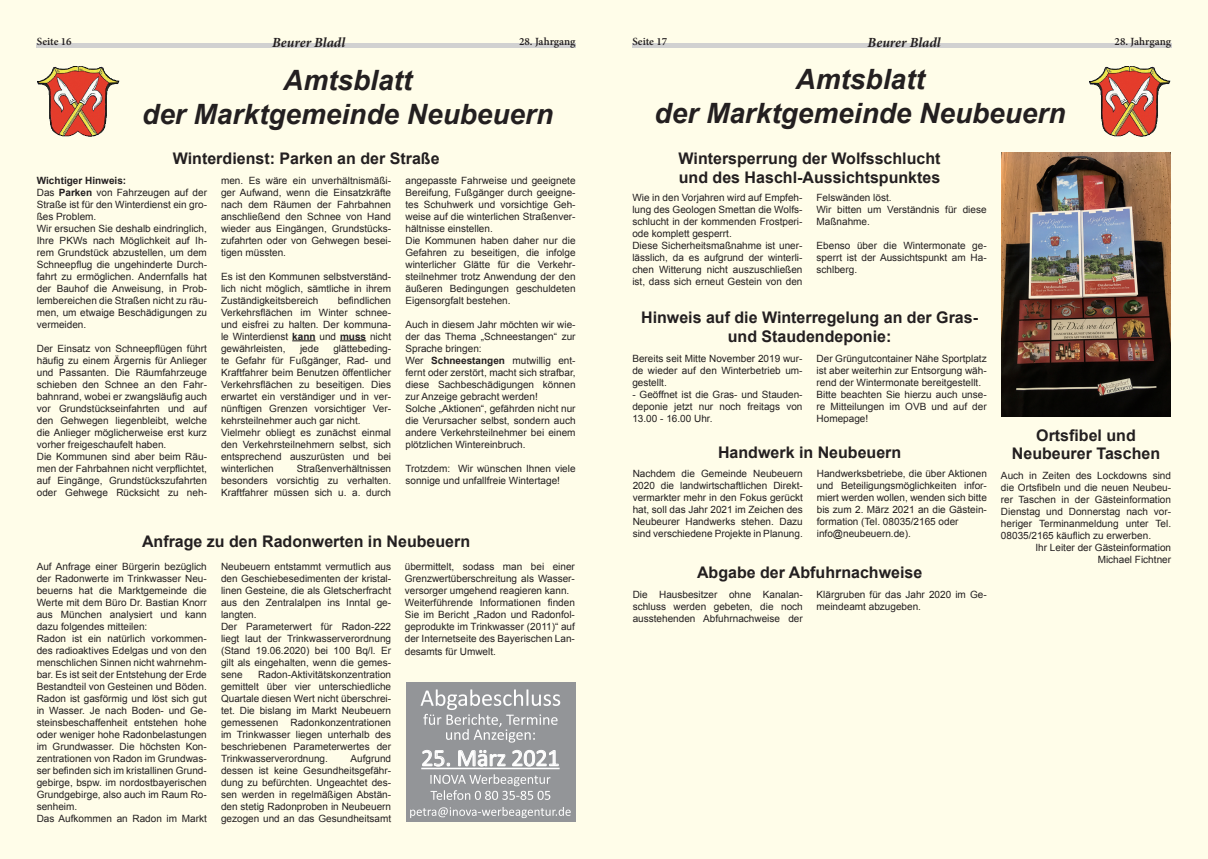
<style>
.page{position:relative;width:1208px;height:859px;background:#fff}
.page>*{position:absolute;margin:0;border:0;box-sizing:border-box;transform-origin:0 0}
.t1{font:italic 700 28px/33.6px "Arial";color:#231f20;text-align:center}
.t2{font:24px "Calibri";letter-spacing:-.005em;color:#fff}
.t3{font:700 16px/18px "Arial";color:#231f20;text-align:center}
.t4{font:italic 700 14px "Minion Pro";color:#231f20}
.t5{font:600 11px "Minion Pro";letter-spacing:-.005em;color:#231f20}
.t6{font:10px/12px "Arial";color:#231f20}
.s1{font-weight:700}
</style>
<div class="page">
<div style="left:0;top:0;width:604px;height:859px;background:#fffde9"></div>
<div style="left:604px;top:0;width:604px;height:859px;background:#fffde9"></div>
<img style="left:37px;top:66px;width:82px;height:70px">
<svg style="left:292px;top:340px;width:23px;height:1px"></svg>
<svg style="left:340px;top:340px;width:26px;height:1px"></svg>
<img style="left:1001px;top:152px;width:169px;height:265px">
<img style="left:1089px;top:66px;width:81px;height:70px">
<div style="left:405px;top:682px;width:170px;height:140px;background:#939598"></div>
<hr style="left:421px;top:768px;width:138px;height:1px;background:#fff">
<svg style="left:420px;top:689px;width:140px;height:54px"></svg>
<svg style="left:422px;top:750px;width:28px;height:16px"></svg>
<svg style="left:458px;top:750px;width:47px;height:16px"></svg>
<svg style="left:512px;top:750px;width:47px;height:16px"></svg>
<svg style="left:430px;top:774px;width:120px;height:26px"></svg>
<svg style="left:410px;top:807px;width:161px;height:11px"></svg>
<p class="t5" style="left:37px;top:34px;width:36px">Seite 16</p>
<h3 class="t4" style="left:272px;top:33px;width:75px">Beurer Bladl</h3>
<p class="t5" style="left:519px;top:34px;width:58px">28. Jahrgang</p>
<p class="t5" style="left:632px;top:34px;width:36px">Seite 17</p>
<h3 class="t4" style="left:867px;top:33px;width:75px">Beurer Bladl</h3>
<p class="t5" style="left:1114px;top:34px;width:58px">28. Jahrgang</p>
<h1 class="t1" style="left:142px;top:64px;width:412px">Amtsblatt<br>der Marktgemeinde Neubeuern</h1>
<h1 class="t1" style="left:654px;top:63px;width:412px">Amtsblatt<br>der Marktgemeinde Neubeuern</h1>
<h3 class="t3" style="left:173px;top:149px;width:268px">Winterdienst: Parken an der Straße</h3>
<h3 class="t3" style="left:678px;top:149px;width:263px;line-height:19.2px;text-align:left">Wintersperrung der Wolfsschlucht und des Haschl-Aussichtspunktes</h3>
<p class="t6" style="left:632px;top:192px;width:172px">Wie in den Vorjahren wird auf Empfeh&shy;lung des Geologen Smettan die Wolfs&shy;schlucht in der kommenden Frostperi&shy;ode komplett gesperrt.<br>Diese Sicherheitsmaßnahme ist uner&shy;lässlich, da es aufgrund der winterli&shy;chen Witterung nicht auszuschließen ist, dass sich erneut Gestein von den</p>
<h3 class="t3" style="left:641px;top:309px;width:338px">Hinweis auf die Winterregelung an der Gras&shy;und Staudendeponie:</h3>
<p class="t6" style="left:632px;top:352px;width:172px;text-align:justify">Bereits seit Mitte November 2019 wur&shy;de wieder auf den Winterbetrieb um&shy;gestellt.</p>
<p class="t6" style="left:632px;top:388px;width:172px;text-align:justify">- Geöffnet ist die Gras- und Stauden&shy;deponie jetzt nur noch freitags von 13.00 - 16.00 Uhr.</p>
<p class="t6" style="left:221px;top:174px;width:172px;text-align:justify">men. Es wäre ein unverhältnismäßi&shy;ger Aufwand, wenn die Einsatzkräfte nach dem Räumen der Fahrbahnen anschließend den Schnee von Hand wieder aus Eingängen, Grundstücks&shy;zufahrten oder von Gehwegen besei&shy;tigen müssten.</p>
<p class="t6" style="left:221px;top:270px;width:172px;text-align:justify">Es ist den Kommunen selbstverständ&shy;lich nicht möglich, sämtliche in ihrem Zuständigkeitsbereich</p>
<p class="t6" style="left:37px;top:174px;width:172px"><span class="s1">Wichtiger Hinweis:<br></span>Das <span class="s1">Parken</span> von Fahrzeugen auf der<br>Straße ist für den Winterdienst ein gro&shy;ßes Problem.<br>Wir ersuchen Sie deshalb eindringlich,<br>Ihre PKWs nach Möglichkeit auf Ih&shy;rem Grundstück abzustellen, um dem<br>Schneepflug die ungehinderte Durch&shy;fahrt zu ermöglichen. Andernfalls hat der Bauhof die Anweisung, in Prob&shy;lembereichen die Straßen nicht zu räu&shy;men, um etwaige Beschädigungen zu vermeiden.</p>
<p class="t6" style="left:37px;top:342px;width:172px">Der Einsatz von Schneepflügen führt häufig zu einem Ärgernis für Anlieger und Passanten. Die Räumfahrzeuge schieben den Schnee an den Fahr&shy;bahnrand, wobei er zwangsläufig auch vor Grundstückseinfahrten und auf den Gehwegen liegenbleibt, welche die Anlieger möglicherweise erst kurz vorher freigeschaufelt haben.<br>Die Kommunen sind aber beim Räu&shy;men der Fahrbahnen nicht verpflichtet, auf Eingänge, Grundstückszufahrten oder Gehwege Rücksicht zu neh-</p>
<p class="t6" style="left:405px;top:174px;width:172px">angepasste Fahrweise und geeignete Bereifung, Fußgänger durch geeigne&shy;tes Schuhwerk und vorsichtige Geh&shy;weise auf die winterlichen Straßenver&shy;hältnisse einstellen.<br>Die Kommunen haben daher nur die Gefahren zu beseitigen, die infolge winterlicher Glätte für die Verkehr&shy;steilnehmer trotz Anwendung der den äußeren Bedingungen geschuldeten Eigensorgfalt bestehen.</p>
<p class="t6" style="left:405px;top:318px;width:172px">Auch in diesem Jahr möchten wir wie&shy;der das Thema „Schneestangen“ zur Sprache bringen:<br>Wer <span class="s1">Schneestangen</span> mutwillig ent&shy;fernt oder zerstört, macht sich strafbar, diese Sachbeschädigungen können zur Anzeige gebracht werden!<br>Solche „Aktionen“, gefährden nicht nur die Verursacher selbst, sondern auch andere Verkehrsteilnehmer bei einem plötzlichen Wintereinbruch.</p>
<p class="t6" style="left:405px;top:462px;width:172px">Trotzdem: Wir wünschen Ihnen viele sonnige und unfallfreie Wintertage!</p>
<p class="t6" style="left:816px;top:192px;width:172px">Felswänden löst.<br>Wir bitten um Verständnis für diese<br>Maßnahme.</p>
<p class="t6" style="left:816px;top:240px;width:172px;text-align:justify">Ebenso über die Wintermonate ge&shy;sperrt ist der Aussichtspunkt am Ha&shy;schlberg.</p>
<p class="t6" style="left:221px;top:294px;width:172px;text-align:justify;text-indent:117px">befindlichen Verkehrsflächen im Winter schnee&shy;und eisfrei zu halten. Der kommuna&shy;le Winterdienst <span class="s1">kann</span> und <span class="s1">muss</span> nicht gewährleisten,</p>
<p class="t6" style="left:221px;top:342px;width:172px;text-indent:112px">glättebeding&shy;te Gefahr für Fußgänger, Rad- und<br>Kraftfahrer beim Benutzen öffentlicher<br>Verkehrsflächen zu beseitigen. Dies erwartet ein verständiger und in ver&shy;nünftigen Grenzen vorsichtiger Ver&shy;kehrsteilnehmer auch gar nicht.<br>Vielmehr obliegt es zunächst einmal den Verkehrsteilnehmern selbst, sich entsprechend auszurüsten und bei winterlichen</p>
<p class="t6" style="left:300px;top:342px;width:20px">jede</p>
<p class="t6" style="left:816px;top:352px;width:172px">Der Grüngutcontainer Nähe Sportplatz ist aber weiterhin zur Entsorgung wäh&shy;rend der Wintermonate bereitgestellt.<br>Bitte beachten Sie hierzu auch unse&shy;re Mitteilungen im OVB und auf der Homepage!</p>
<h3 class="t3" style="left:718px;top:444px;width:185px">Handwerk in Neubeuern</h3>
<p class="t6" style="left:817px;top:468px;width:172px">Handwerksbetriebe, die über Aktionen und Beteiligungsmöglichkeiten infor&shy;miert werden wollen, wenden sich bitte bis zum 2. März 2021 an die Gästein&shy;formation (Tel. 08035/2165 oder info@neubeuern.de).</p>
<p class="t6" style="left:221px;top:462px;width:172px;text-align:justify;text-indent:76px">Straßenverhältnissen besonders vorsichtig zu verhalten.<br>Kraftfahrer müssen sich u. a. durch</p>
<p class="t6" style="left:632px;top:468px;width:172px;text-align:justify">Nachdem die Gemeinde Neubeuern 2020 die landwirtschaftlichen Direkt&shy;vermarkter mehr in den Fokus gerückt hat, soll das Jahr 2021 im Zeichen des Neubeurer Handwerks stehen. Dazu sind verschiedene Projekte in Planung.</p>
<h3 class="t3" style="left:142px;top:533px;width:330px">Anfrage zu den Radonwerten in Neubeuern</h3>
<p class="t6" style="left:405px;top:560px;width:172px">übermittelt, sodass man bei einer Grenzwertüberschreitung als Wasser&shy;versorger umgehend reagieren kann.<br>Weiterführende Informationen finden Sie im Bericht „Radon und Radonfol&shy;geprodukte im Trinkwasser (2011)“ auf der Internetseite des Bayerischen Lan-</p>
<p class="t6" style="left:405px;top:645px;width:93px">desamts für Umwelt.</p>
<p class="t6" style="left:37px;top:560px;width:172px">Auf Anfrage einer Bürgerin bezüglich der Radonwerte im Trinkwasser Neu&shy;beuerns hat die Marktgemeinde die Werte mit dem Büro Dr. Bastian Knorr aus München analysiert und kann dazu folgendes mitteilen:<br>Radon ist ein natürlich vorkommen&shy;des radioaktives Edelgas und von den menschlichen Sinnen nicht wahrnehm&shy;bar. Es ist seit der Entstehung der Erde Bestandteil von Gesteinen und Böden.<br>Radon ist gasförmig und löst sich gut in Wasser. Je nach Boden- und Ge&shy;steinsbeschaffenheit entstehen hohe oder weniger hohe Radonbelastungen im Grundwasser. Die höchsten Kon&shy;zentrationen von Radon im Grundwas&shy;ser befinden sich im kristallinen Grund&shy;gebirge, bspw. im nordostbayerischen Grundgebirge, also auch im Raum Ro&shy;senheim.<br>Das Aufkommen an Radon im Markt</p>
<p class="t6" style="left:221px;top:560px;width:172px">Neubeuern entstammt vermutlich aus den Geschiebesedimenten der kristal&shy;linen Gesteine, die als Gletscherfracht aus den Zentralalpen ins Inntal ge&shy;langten.<br>Der Parameterwert für Radon-222 liegt laut der Trinkwasserverordnung (Stand 19.06.2020) bei 100 Bq/l. Er gilt als eingehalten, wenn die gemes&shy;sene</p>
<h3 class="t3" style="left:697px;top:564px;width:227px">Abgabe der Abfuhrnachweise</h3>
<p class="t6" style="left:816px;top:588px;width:172px">Klärgruben für das Jahr 2020 im Ge&shy;meindeamt abzugeben.</p>
<p class="t6" style="left:632px;top:588px;width:172px;text-align:justify">Die Hausbesitzer ohne Kanalan&shy;schluss werden gebeten, die noch ausstehenden Abfuhrnachweise der</p>
<p class="t6" style="left:221px;top:668px;width:172px;text-align:justify;text-indent:37px">Radon-Aktivitätskonzentration gemittelt über vier unterschiedliche Quartale diesen Wert nicht überschrei&shy;tet. Die bislang im Markt Neubeuern gemessenen Radonkonzentrationen im Trinkwasser liegen unterhalb des beschriebenen Parameterwertes der Trinkwasserverordnung.</p>
<h2 class="t2" style="left:421px;top:743px;width:140px">25. März 2021</h2>
<p class="t6" style="left:221px;top:752px;width:172px;text-align:justify;text-indent:129px">Aufgrund dessen ist keine Gesundheitsgefähr&shy;dung zu befürchten. Ungeachtet des&shy;sen werden in regelmäßigen Abstän&shy;den stetig Radonproben in Neubeuern gezogen und an das Gesundheitsamt</p>
<h3 class="t3" style="left:1012px;top:427px;width:150px">Ortsfibel und<br>Neubeurer Taschen</h3>
<p class="t6" style="left:1001px;top:470px;width:172px;text-align:justify">Auch in Zeiten des Lockdowns sind die Ortsfibeln und die neuen Neubeu&shy;rer Taschen in der Gästeinformation Dienstag und Donnerstag nach vor&shy;heriger Terminanmeldung unter Tel.<br>08035/2165 käuflich zu erwerben.</p>
<p class="t6" style="left:1035px;top:542px;width:137px;text-align:right">Ihr Leiter der Gästeinformation<br>Michael Fichtner</p>
</div>
